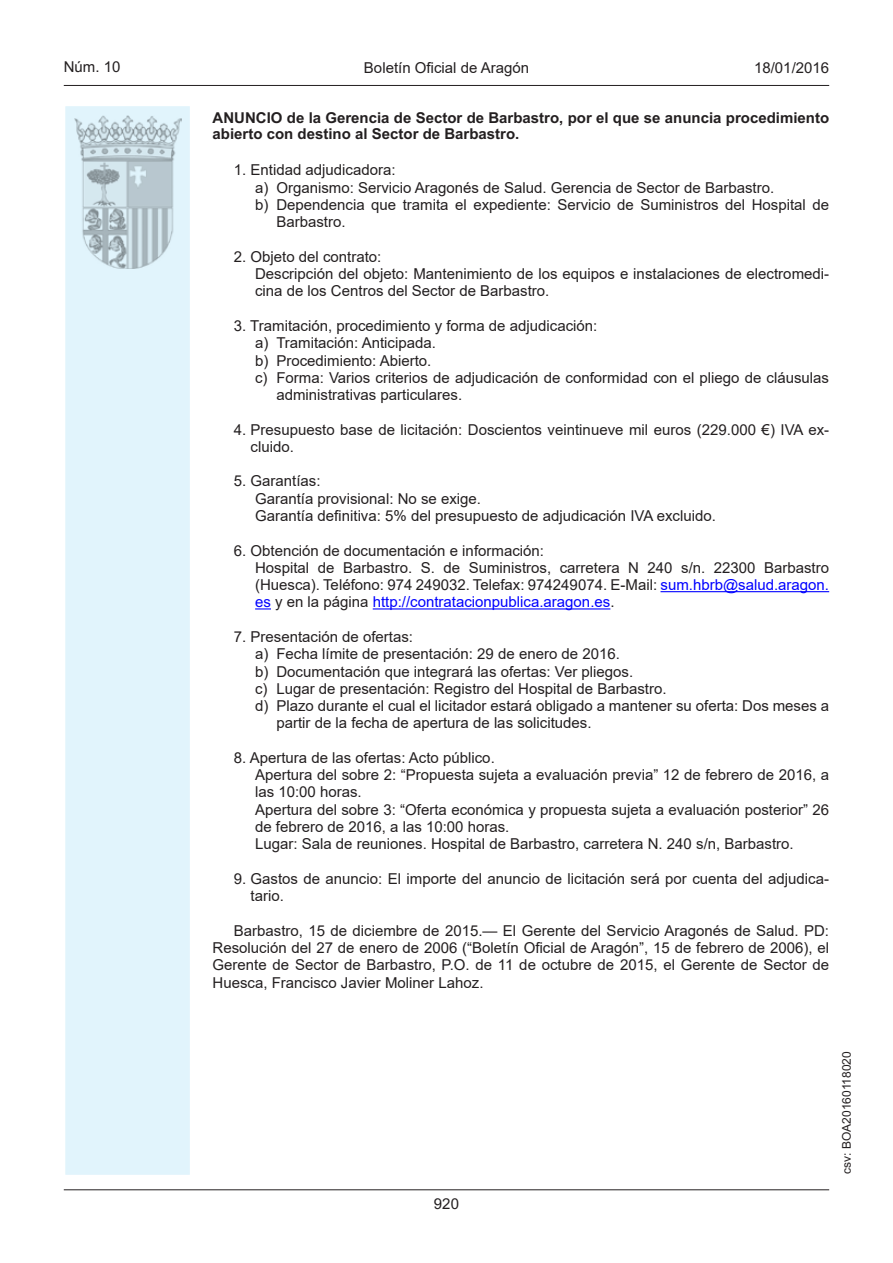
<style>
.page{position:relative;width:893px;height:1263px;background:#fff}
.page>*{position:absolute;margin:0;border:0;box-sizing:border-box;transform-origin:0 0}
.t1{font:15px/17.2px "Arial MT2";color:#231f20}
.t2{font:700 15px/16.5px "Arial";color:#231f20}
.t3{font:15px "Arial";color:#231f20}
.t4{font:12px "Arial";color:#231f20}
.s1{color:#00f}
.s2{font-family:"Arial";color:#00f}
.s3{font-family:"Arial"}
</style>
<div class="page">
<hr style="left:64px;top:85px;width:765px;height:1px;background:#231f20">
<div style="left:64px;top:105px;width:127px;height:1071px;background:#e1f4fc;border:2px solid #fff"></div>
<img style="left:75px;top:115px;width:106px;height:153px">
<hr style="left:64px;top:1189px;width:765px;height:1px;background:#231f20">
<hr style="left:660px;top:591px;width:169px;height:1px;background:#00f">
<svg style="left:255px;top:608px;width:16px;height:1px"></svg>
<hr style="left:373px;top:608px;width:237px;height:1px;background:#00f">
<p class="t3" style="left:64px;top:57px;width:58px">Núm. 10</p>
<p class="t1" style="left:364px;top:59px;width:167px">Boletín Oficial de Aragón</p>
<p class="t3" style="left:754px;top:57px;width:77px">18/01/2016</p>
<p class="t2" style="left:213px;top:110px;width:618px">ANUNCIO de la Gerencia de Sector de Barbastro, por el que se anuncia procedimiento abierto con destino al Sector de Barbastro.</p>
<p class="t1" style="left:234px;top:161px;width:163px">1. Entidad adjudicadora:</p>
<p class="t1" style="left:255px;top:179px;width:521px">a) Organismo: Servicio Aragonés de Salud. Gerencia de Sector de Barbastro.</p>
<p class="t1" style="left:255px;top:196px;width:575px">b) Dependencia que tramita el expediente: Servicio de Suministros del Hospital de</p>
<p class="t1" style="left:276px;top:213px;width:71px">Barbastro.</p>
<p class="t1" style="left:255px;top:248px;width:576px;text-indent:-21px">2. Objeto del contrato:<br>Descripción del objeto: Mantenimiento de los equipos e instalaciones de electromedi&shy;cina de los Centros del Sector de Barbastro.</p>
<p class="t1" style="left:234px;top:317px;width:365px">3. Tramitación, procedimiento y forma de adjudicación:</p>
<p class="t1" style="left:255px;top:334px;width:182px">a) Tramitación: Anticipada.</p>
<p class="t1" style="left:255px;top:351px;width:178px">b) Procedimiento: Abierto.</p>
<p class="t1" style="left:255px;top:369px;width:575px">c) Forma: Varios criterios de adjudicación de conformidad con el pliego de cláusulas</p>
<p class="t1" style="left:276px;top:386px;width:187px">administrativas particulares.</p>
<p class="t1" style="left:251px;top:421px;width:580px;text-indent:-17px">4. Presupuesto base de licitación: Doscientos veintinueve mil euros (229.000 €) IVA ex&shy;cluido.</p>
<p class="t1" style="left:255px;top:472px;width:462px;text-indent:-21px">5. Garantías:<br>Garantía provisional: No se exige.<br>Garantía definitiva: 5% del presupuesto de adjudicación IVA excluido.</p>
<p class="t1" style="left:255px;top:542px;width:576px;text-indent:-21px">6. Obtención de documentación e información:<br>Hospital de Barbastro. S. de Suministros, carretera N 240 s/n. 22300 Barbastro (Huesca). Teléfono: 974 249032. Telefax: 974249074. E-Mail: <span class="s1">sum.hbrb@salud.aragon. </span><span class="s2">es</span> y en la página <span class="s1">http://contratacionpublica.aragon.es</span><span class="s3">.</span></p>
<p class="t1" style="left:234px;top:628px;width:181px">7. Presentación de ofertas:</p>
<p class="t1" style="left:255px;top:645px;width:366px">a) Fecha límite de presentación: 29 de enero de 2016.</p>
<p class="t1" style="left:255px;top:662px;width:380px">b) Documentación que integrará las ofertas: Ver pliegos.</p>
<p class="t1" style="left:255px;top:680px;width:413px">c) Lugar de presentación: Registro del Hospital de Barbastro.</p>
<p class="t1" style="left:255px;top:697px;width:575px">d) Plazo durante el cual el licitador estará obligado a mantener su oferta: Dos meses a</p>
<p class="t1" style="left:276px;top:714px;width:317px">partir de la fecha de apertura de las solicitudes.</p>
<p class="t1" style="left:255px;top:749px;width:576px;text-indent:-21px">8. Apertura de las ofertas: Acto público.<br>Apertura del sobre 2: “Propuesta sujeta a evaluación previa” 12 de febrero de 2016, a las 10:00 horas.<br>Apertura del sobre 3: “Oferta económica y propuesta sujeta a evaluación posterior” 26 de febrero de 2016, a las 10:00 horas.<br>Lugar: Sala de reuniones. Hospital de Barbastro, carretera N. 240 s/n, Barbastro.</p>
<p class="t1" style="left:250px;top:870px;width:580px;text-indent:-17px">9. Gastos de anuncio: El importe del anuncio de licitación será por cuenta del adjudica&shy;tario.</p>
<p class="t1" style="left:213px;top:922px;width:618px;text-align:justify;text-indent:21px">Barbastro, 15 de diciembre de 2015.— El Gerente del Servicio Aragonés de Salud. PD:<br>Resolución del 27 de enero de 2006 (“Boletín Oficial de Aragón”, 15 de febrero de 2006), el Gerente de Sector de Barbastro, P.O. de 11 de octubre de 2015, el Gerente de Sector de Huesca, Francisco Javier Moliner Lahoz.</p>
<p class="t3" style="left:434px;top:1193px;width:27px">920</p>
<p class="t4" style="left:838px;top:1174px;width:124px;rotate:-90deg">csv: BOA20160118020</p>
</div>
